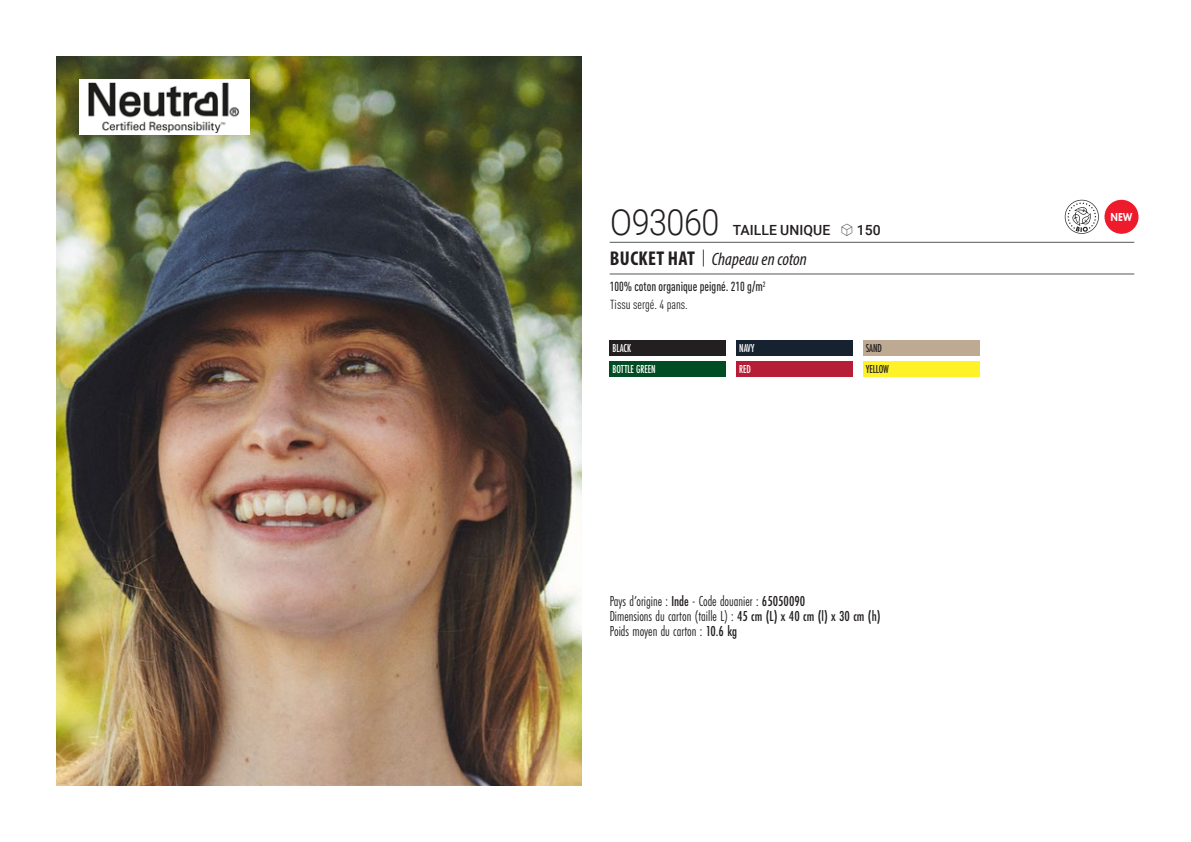
<style>
.page{position:relative;width:1191px;height:842px;background:#fff}
.page>*{position:absolute;margin:0;border:0;box-sizing:border-box;transform-origin:0 0}
.t1{font:300 36px "Roboto";letter-spacing:-.015em;color:#231f20;scale:.9 1}
.t2{font:italic 18px "Myriad Variable Concept";color:#231f20}
.t3{font:15px "Futura PT Cond";color:#231f20;scale:.95 1}
.t4{font:500 14px "Roboto";letter-spacing:.005em;color:#231f20}
.grammage_2020{font:500 condensed 13px "DIN Pro";color:#231f20;scale:.95 1}
.t5{font:condensed 13px "DIN Pro";color:#231f20}
.Coloris_nuancier_bla{font:500 12px "Futura PT Cond";letter-spacing:-.01em;color:#fff;scale:.9 1}
.Coloris_nuancier{font:500 12px "Futura PT Cond";letter-spacing:-.01em;color:#231f20;scale:.9 1}
.nuancier_bloc_packsh{font:800 12px "Futura PT";color:#fff;scale:.8 1}
.s1{font-family:"Linotype Shapeshifter";font-weight:400;font-size:16px}
.s2{font-family:"Myriad Pro";font-weight:700;font-style:normal;font-stretch:condensed;font-size:20px}
.s3{font-family:"Roboto Condensed";font-weight:300;font-style:normal;font-size:20px}
.s4{font-weight:500}
</style>
<div class="page">
<img style="left:57px;top:57px;width:524px;height:728px">
<div style="left:79px;top:79px;width:170px;height:56px;background:#fff"></div>
<img style="left:89px;top:83px;width:150px;height:49px">
<div style="left:609px;top:340px;width:117px;height:16px;background:#231f20"></div>
<div style="left:609px;top:362px;width:117px;height:15px;background:#004c23"></div>
<div style="left:736px;top:340px;width:116px;height:16px;background:#172231"></div>
<div style="left:736px;top:362px;width:116px;height:15px;background:#b61e37"></div>
<div style="left:863px;top:340px;width:116px;height:16px;background:#bea992"></div>
<div style="left:863px;top:362px;width:116px;height:15px;background:#fff229"></div>
<svg style="left:1064px;top:200px;width:34px;height:34px"></svg>
<div style="left:1104px;top:200px;width:34px;height:34px;background:#ee1b2d;border-radius:50%"></div>
<hr style="left:609px;top:242px;width:525px;height:1px;background:#57585a">
<hr style="left:609px;top:274px;width:525px;height:1px;background:#57585a">
<p class="t1" style="left:610px;top:197px;width:123px">O93060</p>
<p class="t4" style="left:732px;top:220px;width:150px">TAILLE UNIQUE <span class="s1">S</span> 150</p>
<p class="t2" style="left:610px;top:249px;width:198px"><span class="s2">BUCKET HAT</span> <span class="s3">|</span> Chapeau en coton</p>
<p class="grammage_2020" style="left:609px;top:277px;width:165px">100% coton organique peigné. 210 g/m<sup>2</sup></p>
<p class="t5" style="left:610px;top:295px;width:79px">Tissu sergé. 4 pans.</p>
<p class="Coloris_nuancier_bla" style="left:612px;top:341px;width:22px">BLACK</p>
<p class="Coloris_nuancier_bla" style="left:612px;top:362px;width:49px">BOTTLE GREEN</p>
<p class="Coloris_nuancier_bla" style="left:739px;top:341px;width:18px">NAVY</p>
<p class="Coloris_nuancier_bla" style="left:739px;top:362px;width:15px">RED</p>
<p class="Coloris_nuancier" style="left:866px;top:341px;width:19px">SAND</p>
<p class="Coloris_nuancier" style="left:866px;top:362px;width:27px">YELLOW</p>
<p class="t3" style="left:609px;top:592px;width:207px">Pays d’origine : <span class="s4">Inde</span> - Code douanier : <span class="s4">65050090</span></p>
<p class="t3" style="left:609px;top:607px;width:287px">Dimensions du carton (taille L) : <span class="s4">45 cm (L) x 40 cm (l) x 30 cm (h)</span></p>
<p class="t3" style="left:609px;top:622px;width:136px">Poids moyen du carton : <span class="s4">10.6 kg</span></p>
<p class="nuancier_bloc_packsh" style="left:1110px;top:210px;width:29px">NEW</p>
</div>
